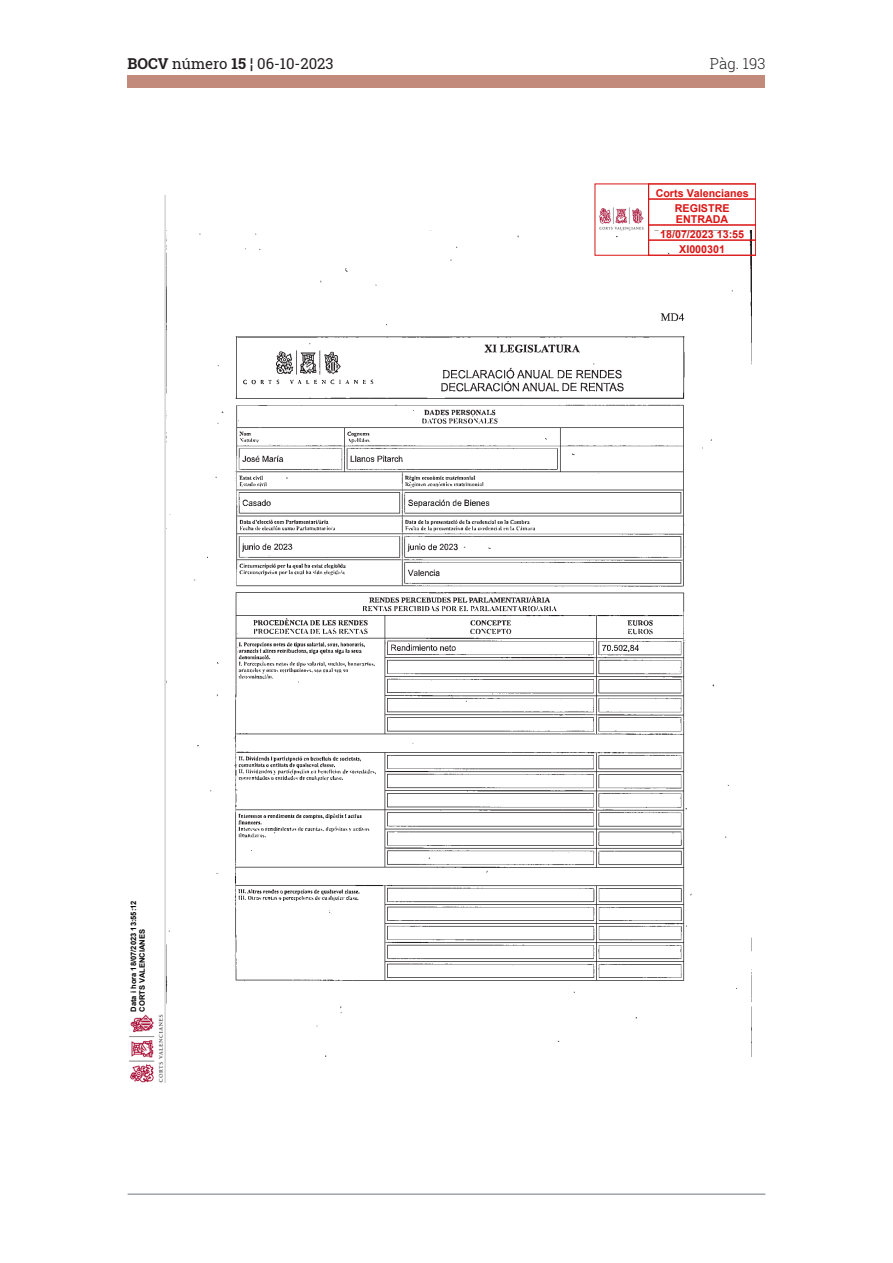
<style>
.page{position:relative;width:893px;height:1263px;background:#fff}
.page>*{position:absolute;margin:0;border:0;box-sizing:border-box;transform-origin:0 0}
.t1{font:15px "Roboto Slab";color:#231f20}
.t2{font:300 15px "Roboto Slab";color:#231f20}
.t3{font:700 10.8px/15.1px "Arial";color:#dc1414;text-align:center}
.t4{font:700 7.5px/8.6px "Arial";color:#000}
.s1{font-weight:700}
</style>
<div class="page">
<hr style="left:128px;top:1193px;width:637px;height:2px;background:#9da5ab">
<div style="left:128px;top:75px;width:637px;height:13px;background:#c28a7b"></div>
<img style="left:129px;top:1012px;width:36px;height:71px">
<hr style="left:165px;top:195px;width:1px;height:888px;background:#c0c0c0">
<img style="left:166px;top:231px;width:585px;height:825px">
<div style="left:648px;top:199px;width:108px;height:26px;border:1px solid #dc1414"></div>
<div style="left:648px;top:225px;width:108px;height:15px;border:1px solid #dc1414"></div>
<div style="left:648px;top:240px;width:108px;height:15px;border:1px solid #dc1414"></div>
<img style="left:598px;top:207px;width:48px;height:26px">
<h1 class="t1" style="left:128px;top:53px;width:208px"><span class="s1">BOCV</span> número <span class="s1">15</span> ¦ 06-10-2023</h1>
<h1 class="t2" style="left:710px;top:53px;width:57px">Pàg. 193</h1>
<p class="t4" style="left:129px;top:1012px;width:113px;rotate:-90deg">Data i hora 18/07/2023 13:55:12<br>CORTS VALENCIANES</p>
<p class="t3" style="left:656px;top:186px;width:94px">Corts Valencianes<br>REGISTRE</p>
<p class="t3" style="left:660px;top:212px;width:86px">ENTRADA<br>18/07/2023 13:55<br>XI000301</p>
</div>
